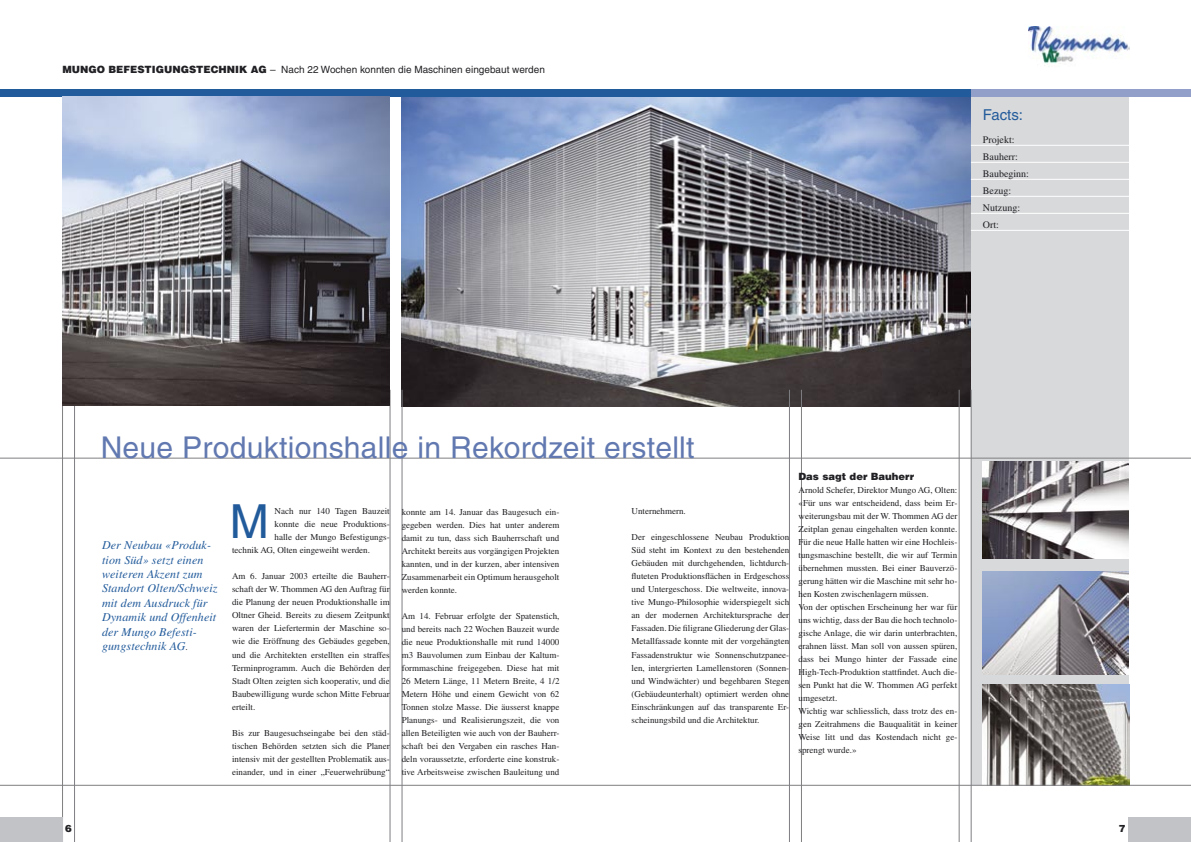
<style>
.page{position:relative;width:1191px;height:842px;background:#fff}
.page>*{position:absolute;margin:0;border:0;box-sizing:border-box;transform-origin:0 0}
.t1{font:47px "Helvetica";color:#225b9b}
.t2{font:30px "Helvetica";letter-spacing:.01em;color:#6179b0}
.t3{font:15px "Helvetica";color:#225b9b}
.t4{font:italic 12px/14.4px "Times";letter-spacing:.01em;color:#225b9b}
.t5{font:10px "Helvetica";color:#212125}
.t6{font:10px/17px "Times";color:#212125}
.t7{font:900 10px "Helvetica";color:#212125}
.t8{font:9px/13px "Times";color:#212125;text-align:justify}
.s1{font-weight:900}
.s2{font-style:normal;font-size:9px;color:#212125}
</style>
<div class="page">
<img style="left:402px;top:96px;width:569px;height:310px">
<div style="left:971px;top:96px;width:157px;height:689px;background:#d8d9db"></div>
<hr style="left:971px;top:145px;width:190px;height:1px;background:#fff">
<hr style="left:971px;top:162px;width:190px;height:1px;background:#fff">
<hr style="left:971px;top:179px;width:190px;height:1px;background:#fff">
<hr style="left:971px;top:196px;width:190px;height:1px;background:#fff">
<hr style="left:971px;top:213px;width:190px;height:1px;background:#fff">
<hr style="left:971px;top:230px;width:190px;height:1px;background:#fff">
<div style="left:959px;top:89px;width:232px;height:7px;background:#919fc9"></div>
<hr style="left:789px;top:390px;width:1px;height:452px;background:#7f7f83">
<hr style="left:801px;top:390px;width:1px;height:452px;background:#7f7f83">
<hr style="left:959px;top:390px;width:1px;height:452px;background:#7f7f83">
<hr style="left:971px;top:390px;width:1px;height:452px;background:#7f7f83">
<div style="left:1128px;top:817px;width:63px;height:25px;background:#c2c3c6"></div>
<img style="left:1028px;top:27px;width:101px;height:40px">
<img style="left:983px;top:462px;width:145px;height:97px">
<img style="left:983px;top:571px;width:145px;height:103px">
<img style="left:983px;top:684px;width:146px;height:101px">
<hr style="left:62px;top:390px;width:1px;height:452px;background:#7f7f83">
<hr style="left:74px;top:390px;width:1px;height:452px;background:#7f7f83">
<hr style="left:0;top:785px;width:1191px;height:1px;background:#7f7f83">
<div style="left:0;top:817px;width:62px;height:25px;background:#c2c3c6"></div>
<hr style="left:390px;top:390px;width:1px;height:452px;background:#7f7f83">
<hr style="left:402px;top:390px;width:1px;height:452px;background:#7f7f83">
<hr style="left:0;top:458px;width:1191px;height:1px;background:#7f7f83">
<div style="left:0;top:89px;width:971px;height:7px;background:#225b9b"></div>
<img style="left:62px;top:96px;width:328px;height:309px">
<p class="t5" style="left:62px;top:63px;width:484px"><span class="s1">MUNGO BEFESTIGUNGSTECHNIK AG</span> – Nach 22 Wochen konnten die Maschinen eingebaut werden</p>
<h3 class="t3" style="left:983px;top:106px;width:42px">Facts:</h3>
<p class="t6" style="left:983px;top:131px;width:47px">Projekt:<br>Bauherr:<br>Baubeginn:<br>Bezug:<br>Nutzung:<br>Ort:</p>
<p class="t7" style="left:65px;top:822px;width:8px">6</p>
<h2 class="t2" style="left:101px;top:430px;width:595px">Neue Produktionshalle in Rekordzeit erstellt</h2>
<h3 class="t4" style="left:102px;top:538px;width:110px">Der Neubau «Produk-</h3>
<h3 class="t4" style="left:102px;top:552px;width:117px">tion Süd» setzt einen weiteren Akzent zum<br>Standort Olten/Schweiz mit dem Ausdruck für<br>Dynamik und Offenheit der Mungo Befesti&shy;gungstechnik AG<span class="s2">.</span></h3>
<h1 class="t1" style="left:230px;top:494px;width:41px">M</h1>
<p class="t8" style="left:275px;top:505px;width:117px">Nach nur 140 Tagen Bauzeit</p>
<p class="t8" style="left:275px;top:518px;width:117px">konnte die neue Produktions-</p>
<p class="t8" style="left:275px;top:531px;width:117px">halle der Mungo Befestigungs-</p>
<p class="t8" style="left:232px;top:544px;width:139px">technik AG, Olten eingeweiht werden.</p>
<p class="t8" style="left:232px;top:570px;width:159px">Am 6. Januar 2003 erteilte die Bauherr&shy;schaft der W. Thommen AG den Auftrag für die Planung der neuen Produktionshalle im Oltner Gheid. Bereits zu diesem Zeitpunkt waren der Liefertermin der Maschine so&shy;wie die Eröffnung des Gebäudes gegeben, und die Architekten erstellten ein straffes Terminprogramm. Auch die Behörden der Stadt Olten zeigten sich kooperativ, und die Baubewilligung wurde schon Mitte Februar erteilt.</p>
<p class="t8" style="left:232px;top:726px;width:159px">Bis zur Baugesuchseingabe bei den städ&shy;tischen Behörden setzten sich die Planer intensiv mit der gestellten Problematik aus&shy;einander, und in einer „Feuerwehrübung“</p>
<p class="t8" style="left:402px;top:505px;width:159px">konnte am 14. Januar das Baugesuch ein&shy;gegeben werden. Dies hat unter anderem damit zu tun, dass sich Bauherrschaft und Architekt bereits aus vorgängigen Projekten kannten, und in der kurzen, aber intensiven Zusammenarbeit ein Optimum herausgeholt werden konnte.</p>
<p class="t8" style="left:402px;top:609px;width:159px">Am 14. Februar erfolgte der Spatenstich, und bereits nach 22 Wochen Bauzeit wurde die neue Produktionshalle mit rund 14000 m3 Bauvolumen zum Einbau der Kaltum&shy;formmaschine freigegeben. Diese hat mit 26 Metern Länge, 11 Metern Breite, 4 1/2<br>Metern Höhe und einem Gewicht von 62<br>Tonnen stolze Masse. Die äusserst knappe Planungs- und Realisierungszeit, die von allen Beteiligten wie auch von der Bauherr&shy;schaft bei den Vergaben ein rasches Han&shy;deln voraussetzte, erforderte eine konstruk&shy;tive Arbeitsweise zwischen Bauleitung und</p>
<p class="t8" style="left:631px;top:505px;width:56px">Unternehmern.</p>
<p class="t8" style="left:631px;top:531px;width:159px">Der eingeschlossene Neubau Produktion Süd steht im Kontext zu den bestehenden Gebäuden mit durchgehenden, lichtdurch&shy;fluteten Produktionsflächen in Erdgeschoss und Untergeschoss. Die weltweite, innova&shy;tive Mungo-Philosophie widerspiegelt sich an der modernen Architektursprache der Fassaden. Die filigrane Gliederung der Glas-Metallfassade konnte mit der vorgehängten Fassadenstruktur wie Sonnenschutzpanee&shy;len, intergrierten Lamellenstoren (Sonnen&shy;und Windwächter) und begehbaren Stegen (Gebäudeunterhalt) optimiert werden ohne Einschränkungen auf das transparente Er&shy;scheinungsbild und die Architektur.</p>
<p class="t7" style="left:798px;top:470px;width:117px">Das sagt der Bauherr</p>
<p class="t8" style="left:798px;top:484px;width:160px;text-align:left">Arnold Schefer, Direktor Mungo AG, Olten: «Für uns war entscheidend, dass beim Er&shy;weiterungsbau mit der W. Thommen AG der Zeitplan genau eingehalten werden konnte.<br>Für die neue Halle hatten wir eine Hochleis&shy;tungsmaschine bestellt, die wir auf Termin übernehmen mussten. Bei einer Bauverzö&shy;gerung hätten wir die Maschine mit sehr ho&shy;hen Kosten zwischenlagern müssen.<br>Von der optischen Erscheinung her war für uns wichtig, dass der Bau die hoch technolo&shy;gische Anlage, die wir darin unterbrachten, erahnen lässt. Man soll von aussen spüren, dass bei Mungo hinter der Fassade eine High-Tech-Produktion stattfindet. Auch die&shy;sen Punkt hat die W. Thommen AG perfekt umgesetzt.<br>Wichtig war schliesslich, dass trotz des en&shy;gen Zeitrahmens die Bauqualität in keiner Weise litt und das Kostendach nicht ge&shy;sprengt wurde.»</p>
<p class="t7" style="left:1119px;top:822px;width:8px">7</p>
</div>
